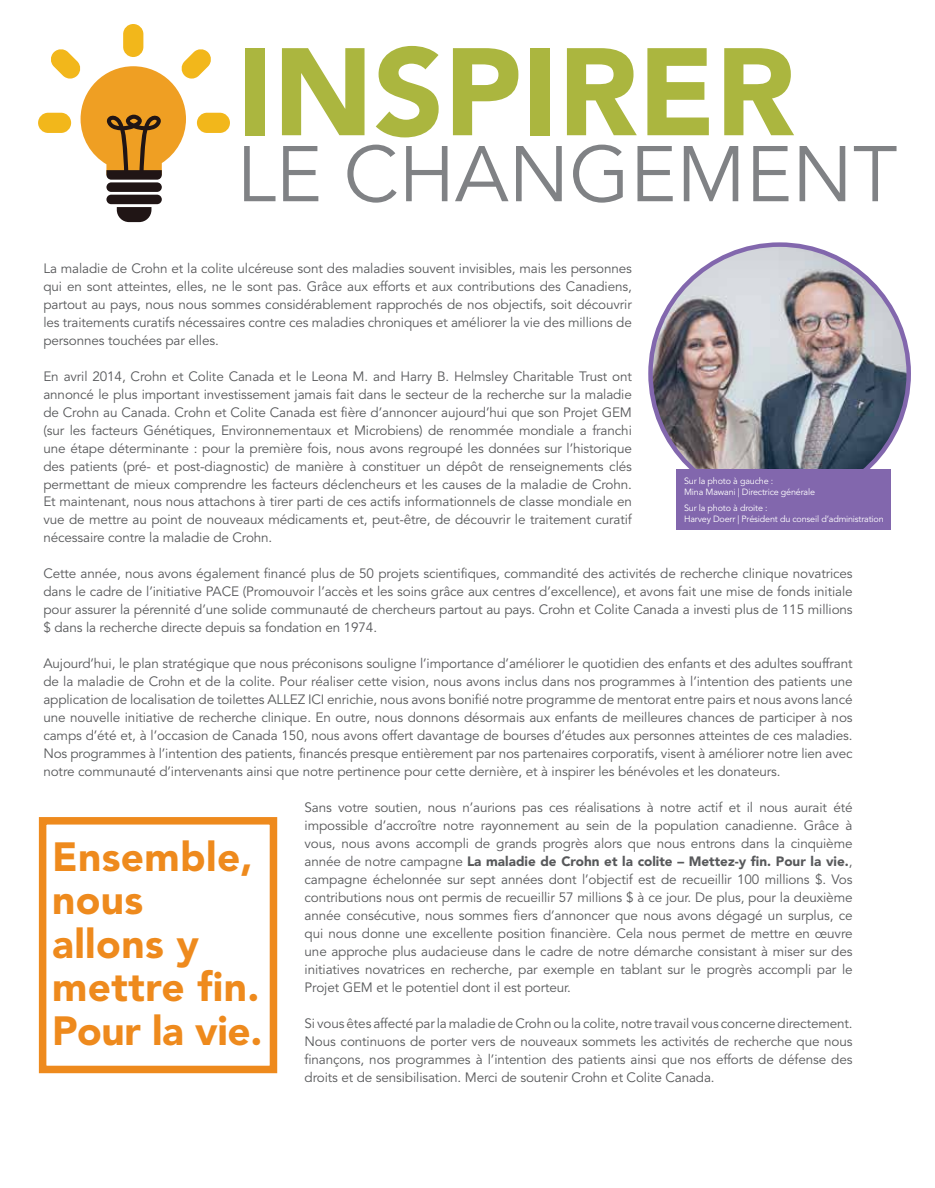
<style>
.page{position:relative;width:935px;height:1188px;background:#fff}
.page>*{position:absolute;margin:0;border:0;box-sizing:border-box;transform-origin:0 0}
.t1{font:900 123px "Avenir";color:#abb63f}
.t2{font:78px "Avenir";color:#808285}
.t3{font:900 40.5px/43.5px "Avenir";letter-spacing:.01em;color:#ee8a1d}
.t4{font:13.5px/18px "Avenir";letter-spacing:-.01em;color:#58595b;text-align:justify}
.t5{font:9px/10.5px "Avenir";letter-spacing:-.02em;color:#fff}
.s1{font-weight:900}
</style>
<div class="page">
<img style="left:650px;top:245px;width:258px;height:258px;border-radius:129px">
<div style="left:676px;top:470px;width:214px;height:60px;background:#8267ad"></div>
<div style="left:39px;top:817px;width:238px;height:256px;border:8px solid #ee8a1d"></div>
<div style="left:106px;top:182px;width:56px;height:10px;background:#201515;border-radius:5px"></div>
<div style="left:106px;top:195px;width:56px;height:9px;background:#201515;border-radius:5px"></div>
<svg style="left:117px;top:207px;width:34px;height:15px"></svg>
<div style="left:38px;top:113px;width:33px;height:20px;background:#f2b71b;border-radius:10px"></div>
<div style="left:197px;top:113px;width:33px;height:20px;background:#f2b71b;border-radius:10px"></div>
<svg style="left:50px;top:48px;width:162px;height:132px"></svg>
<div style="left:123px;top:24px;width:20px;height:33px;background:#f2b71b;border-radius:10px"></div>
<h1 class="t1" style="left:236px;top:18px;width:560px">INSPIRER</h1>
<h2 class="t2" style="left:236px;top:129px;width:662px">LE CHANGEMENT</h2>
<p class="t4" style="left:43px;top:259px;width:590px">La maladie de Crohn et la colite ulcéreuse sont des maladies souvent invisibles, mais les personnes qui en sont atteintes, elles, ne le sont pas. Grâce aux efforts et aux contributions des Canadiens, partout au pays, nous nous sommes considérablement rapprochés de nos objectifs, soit découvrir les traitements curatifs nécessaires contre ces maladies chroniques et améliorer la vie des millions de personnes touchées par elles.</p>
<p class="t4" style="left:43px;top:367px;width:590px">En avril 2014, Crohn et Colite Canada et le Leona M. and Harry B. Helmsley Charitable Trust ont annoncé le plus important investissement jamais fait dans le secteur de la recherche sur la maladie de Crohn au Canada. Crohn et Colite Canada est fière d’annoncer aujourd’hui que son Projet GEM (sur les facteurs Génétiques, Environnementaux et Microbiens) de renommée mondiale a franchi une étape déterminante : pour la première fois, nous avons regroupé les données sur l’historique des patients (pré- et post-diagnostic) de manière à constituer un dépôt de renseignements clés permettant de mieux comprendre les facteurs déclencheurs et les causes de la maladie de Crohn.<br>Et maintenant, nous nous attachons à tirer parti de ces actifs informationnels de classe mondiale en vue de mettre au point de nouveaux médicaments et, peut-être, de découvrir le traitement curatif nécessaire contre la maladie de Crohn.</p>
<p class="t4" style="left:43px;top:565px;width:810px">Cette année, nous avons également financé plus de 50 projets scientifiques, commandité des activités de recherche clinique novatrices dans le cadre de l’initiative PACE (Promouvoir l’accès et les soins grâce aux centres d’excellence), et avons fait une mise de fonds initiale pour assurer la pérennité d’une solide communauté de chercheurs partout au pays. Crohn et Colite Canada a investi plus de 115 millions $ dans la recherche directe depuis sa fondation en 1974.</p>
<p class="t4" style="left:43px;top:655px;width:810px">Aujourd’hui, le plan stratégique que nous préconisons souligne l’importance d’améliorer le quotidien des enfants et des adultes souffrant de la maladie de Crohn et de la colite. Pour réaliser cette vision, nous avons inclus dans nos programmes à l’intention des patients une application de localisation de toilettes ALLEZ ICI enrichie, nous avons bonifié notre programme de mentorat entre pairs et nous avons lancé une nouvelle initiative de recherche clinique. En outre, nous donnons désormais aux enfants de meilleures chances de participer à nos camps d’été et, à l’occasion de Canada 150, nous avons offert davantage de bourses d’études aux personnes atteintes de ces maladies.<br>Nos programmes à l’intention des patients, financés presque entièrement par nos partenaires corporatifs, visent à améliorer notre lien avec notre communauté d’intervenants ainsi que notre pertinence pour cette dernière, et à inspirer les bénévoles et les donateurs.</p>
<p class="t4" style="left:304px;top:799px;width:549px">Sans votre soutien, nous n’aurions pas ces réalisations à notre actif et il nous aurait été impossible d’accroître notre rayonnement au sein de la population canadienne. Grâce à vous, nous avons accompli de grands progrès alors que nous entrons dans la cinquième année de notre campagne <span class="s1">La maladie de Crohn et la colite – Mettez-y fin. Pour la vie.</span>, campagne échelonnée sur sept années dont l’objectif est de recueillir 100 millions $. Vos contributions nous ont permis de recueillir 57 millions $ à ce jour. De plus, pour la deuxième année consécutive, nous sommes fiers d’annoncer que nous avons dégagé un surplus, ce qui nous donne une excellente position financière. Cela nous permet de mettre en œuvre une approche plus audacieuse dans le cadre de notre démarche consistant à miser sur des initiatives novatrices en recherche, par exemple en tablant sur le progrès accompli par le Projet GEM et le potentiel dont il est porteur.</p>
<p class="t4" style="left:304px;top:1015px;width:549px">Si vous êtes affecté par la maladie de Crohn ou la colite, notre travail vous concerne directement.<br>Nous continuons de porter vers de nouveaux sommets les activités de recherche que nous finançons, nos programmes à l’intention des patients ainsi que nos efforts de défense des droits et de sensibilisation. Merci de soutenir Crohn et Colite Canada.</p>
<p class="t5" style="left:683px;top:476px;width:132px">Sur la photo à gauche :<br>Mina Mawani | Directrice générale</p>
<p class="t5" style="left:683px;top:503px;width:201px">Sur la photo à droite :<br>Harvey Doerr | Président du conseil d’administration</p>
<h3 class="t3" style="left:52px;top:835px;width:212px">Ensemble, nous allons y mettre fin.<br>Pour la vie.</h3>
</div>
